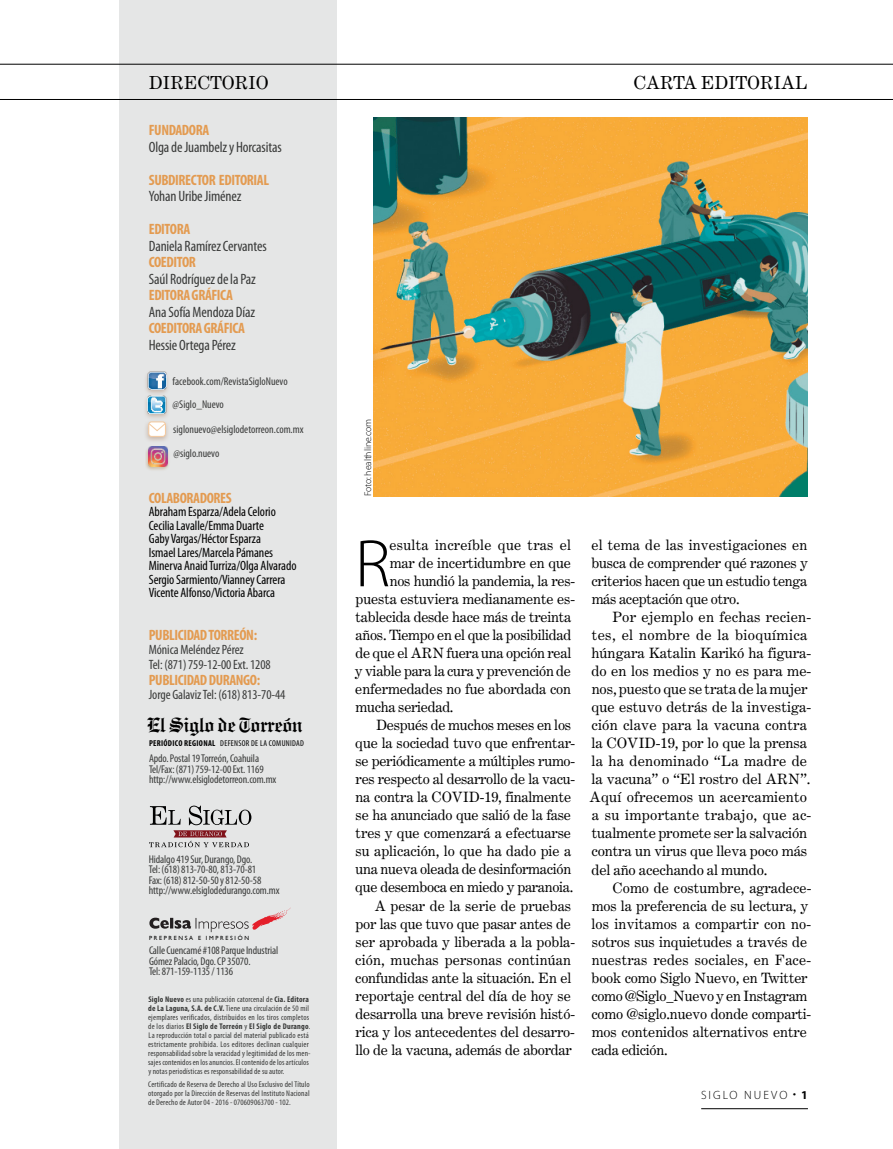
<style>
.page{position:relative;width:893px;height:1149px;background:#fff}
.page>*{position:absolute;margin:0;border:0;box-sizing:border-box;transform-origin:0 0}
.t1{font:300 67.65px "Myriad Pro";color:#000;scale:1.04 1}
.t2{font:700 20.55px "Engravers Old English BT";letter-spacing:-.015em;color:#000;scale:.88 1}
.t3{font:18px "Century Expanded";letter-spacing:-.02em;color:#000}
.t4{font:700 condensed 15px "Myriad Pro";letter-spacing:-.025em;color:#e39b51}
.t5{font:condensed 15px "Myriad Pro";letter-spacing:-.01em;color:#393a39}
.t6{font:14.25px/18px "Century Expanded";letter-spacing:-.01em;color:#000}
.t7{font:14.25px "Century Expanded";letter-spacing:.01em;color:#000}
.t8{font:14.25px "Century Expanded";letter-spacing:.015em;color:#000}
.t9{font:condensed 13.5px/13.5px "Myriad Pro";letter-spacing:-.005em;color:#000}
.t10{font:condensed 13.5px/15px "Myriad Pro";letter-spacing:-.005em;color:#393a39}
.t11{font:300 12px "Myriad Pro";letter-spacing:.17em;color:#000}
.t12{font:condensed 11.25px/10.5px "Myriad Pro";letter-spacing:-.01em;color:#393a39}
.t13{font:300 9.75px "Myriad Pro";letter-spacing:-.01em;color:#000}
.t14{font:condensed 8.55px "Myriad Pro";letter-spacing:.035em;color:#000}
.t15{font:condensed 8.25px/9px "Myriad Pro";letter-spacing:.015em;color:#393a39}
.t16{font:6px "Gill Sans";letter-spacing:.28em;color:#000}
.s1{font-weight:700}
.s2{font-family:"Farnham Display Reg Ital Swash";font-weight:400;font-size:9px}
</style>
<div class="page">
<div style="left:119px;top:0;width:217px;height:1148px;background:#e5e6e6"></div>
<hr style="left:0;top:99px;width:893px;height:1px;background:#000">
<hr style="left:0;top:64px;width:893px;height:1px;background:#000">
<svg style="left:149px;top:907px;width:142px;height:24px"></svg>
<svg style="left:149px;top:805px;width:102px;height:42px"></svg>
<div style="left:143px;top:394px;width:27px;height:26px;background:#ac866c;opacity:.5"></div>
<img style="left:148px;top:396px;width:19px;height:17px">
<div style="left:144px;top:370px;width:27px;height:26px;background:#ac866c;opacity:.5"></div>
<img style="left:147px;top:371px;width:19px;height:18px">
<div style="left:144px;top:418px;width:27px;height:25px;background:#ac866c;opacity:.5"></div>
<div style="left:149px;top:422px;width:16px;height:14px;background:#fff;border-radius:3px"></div>
<div style="left:148px;top:421px;width:18px;height:16px;border:1px solid #f3caa1;border-radius:3px"></div>
<svg style="left:148px;top:422px;width:19px;height:10px"></svg>
<hr style="left:701px;top:1108px;width:107px;height:1px;background:#000">
<img style="left:374px;top:118px;width:434px;height:378px">
<div style="left:145px;top:446px;width:26px;height:25px;background:#a07734;opacity:.5"></div>
<img style="left:148px;top:446px;width:19px;height:20px">
<p class="t3" style="left:149px;top:71px;width:121px">DIRECTORIO</p>
<p class="t3" style="left:634px;top:71px;width:176px">CARTA EDITORIAL</p>
<p class="t4" style="left:149px;top:121px;width:62px">FUNDADORA</p>
<p class="t5" style="left:149px;top:138px;width:134px">Olga de Juambelz y Horcasitas</p>
<p class="t4" style="left:149px;top:170px;width:122px">SUBDIRECTOR EDITORIAL</p>
<p class="t5" style="left:149px;top:187px;width:94px">Yohan Uribe Jiménez</p>
<p class="t4" style="left:149px;top:220px;width:43px">EDITORA</p>
<p class="t5" style="left:149px;top:237px;width:119px">Daniela Ramírez Cervantes</p>
<p class="t4" style="left:149px;top:253px;width:49px">COEDITOR</p>
<p class="t5" style="left:149px;top:270px;width:109px">Saúl Rodríguez de la Paz</p>
<p class="t4" style="left:149px;top:286px;width:86px">EDITORA GRÁFICA</p>
<p class="t5" style="left:149px;top:303px;width:108px">Ana Sofía Mendoza Díaz</p>
<p class="t4" style="left:149px;top:319px;width:98px">COEDITORA GRÁFICA</p>
<p class="t5" style="left:149px;top:336px;width:89px">Hessie Ortega Pérez</p>
<p class="t12" style="left:173px;top:369px;width:132px;line-height:23.7px">facebook.com/RevistaSigloNuevo @Siglo_Nuevo siglonuevo@elsiglodetorreon.com.mx</p>
<p class="t12" style="left:173px;top:448px;width:47px">@siglo.nuevo</p>
<p class="t4" style="left:149px;top:488px;width:84px">COLABORADORES</p>
<p class="t9" style="left:149px;top:505px;width:149px">Abraham Esparza/Adela Celorio<br>Cecilia Lavalle/Emma Duarte<br>Gaby Vargas/Héctor Esparza<br>Ismael Lares/Marcela Pámanes<br>Minerva Anaid Turriza/Olga Alvarado<br>Sergio Sarmiento/Vianney Carrera<br>Vicente Alfonso/Victoria Abarca</p>
<p class="t4" style="left:149px;top:625px;width:110px">PUBLICIDAD TORREÓN:</p>
<p class="t10" style="left:149px;top:641px;width:123px">Mónica Meléndez Pérez<br>Tel: (871) 759-12-00 Ext. 1208</p>
<p class="t4" style="left:149px;top:670px;width:113px">PUBLICIDAD DURANGO:</p>
<p class="t10" style="left:149px;top:686px;width:138px">Jorge Galaviz Tel: (618) 813-70-44</p>
<h2 class="t2" style="left:147px;top:712px;width:178px">El Siglo de Torreón</h2>
<p class="t14" style="left:149px;top:738px;width:156px"><span class="s1">PERIÓDICO REGIONAL</span> DEFENSOR DE LA COMUNIDAD</p>
<p class="t12" style="left:149px;top:752px;width:129px">Apdo. Postal 19 Torreón, Coahuila<br>Tel/Fax: (871) 759-12-00 Ext. 1169 http://www.elsiglodetorreon.com.mx</p>
<p class="t12" style="left:149px;top:853px;width:132px">Hidalgo 419 Sur, Durango, Dgo.<br>Tel: (618) 813-70-80, 813-70-81<br>Fax: (618) 812-50-50 y 812-50-58 http://www.elsiglodedurango.com.mx</p>
<p class="t16" style="left:149px;top:933px;width:102px">PREPRENSA E IMPRESIÓN</p>
<p class="t12" style="left:149px;top:944px;width:131px">Calle Cuencamé #108 Parque Industrial<br>Gómez Palacio, Dgo. CP 35070.<br>Tel: 871-159-1135 / 1136</p>
<p class="t15" style="left:148px;top:993px;width:164px"><span class="s1">Siglo Nuevo</span> es una publicación catorcenal de <span class="s1">Cia. Editora de La Laguna, S.A. de C.V.</span> Tiene una circulación de 50 mil ejemplares verificados, distribuidos en los tiros completos de los diarios <span class="s1">El Siglo de Torreón</span> y <span class="s1">El Siglo de Durango</span>.<br>La reproducción total o parcial del material publicado está estrictamente prohibida. Los editores declinan cualquier responsabilidad sobre la veracidad y legitimidad de los men&shy;sajes contenidos en los anuncios. El contenido de los artículos y notas periodísticas es responsabilidad de su autor.</p>
<p class="t15" style="left:148px;top:1079px;width:163px;text-align:justify">Certificado de Reserva de Derecho al Uso Exclusivo del Título otorgado por la Dirección de Reservas del Instituto Nacional de Derecho de Autor 04 - 2016 - 070609063700 - 102.</p>
<p class="t13" style="left:362px;top:496px;width:79px;rotate:-90deg">Foto: healthline.com</p>
<h1 class="t1" style="left:355px;top:523px;width:36px">R</h1>
<p class="t8" style="left:389px;top:536px;width:183px">esulta increíble que tras el</p>
<p class="t6" style="left:390px;top:554px;width:183px">mar de incertidumbre en que</p>
<p class="t6" style="left:390px;top:572px;width:187px">nos hundió la pandemia, la res-</p>
<p class="t6" style="left:356px;top:590px;width:221px">puesta estuviera medianamente es-</p>
<p class="t6" style="left:356px;top:608px;width:217px">tablecida desde hace más de treinta</p>
<p class="t6" style="left:356px;top:626px;width:217px">años. Tiempo en el que la posibilidad</p>
<p class="t6" style="left:355px;top:644px;width:217px">de que el ARN fuera una opción real</p>
<p class="t6" style="left:355px;top:662px;width:218px">y viable para la cura y prevención de</p>
<p class="t6" style="left:355px;top:680px;width:217px">enfermedades no fue abordada con</p>
<p class="t6" style="left:356px;top:698px;width:99px">mucha seriedad.</p>
<p class="t6" style="left:376px;top:716px;width:197px">Después de muchos meses en los</p>
<p class="t6" style="left:355px;top:734px;width:221px">que la sociedad tuvo que enfrentar-</p>
<p class="t6" style="left:356px;top:752px;width:221px">se periódicamente a múltiples rumo-</p>
<p class="t6" style="left:356px;top:770px;width:221px">res respecto al desarrollo de la vacu-</p>
<p class="t6" style="left:356px;top:788px;width:217px">na contra la COVID-19, finalmente</p>
<p class="t6" style="left:356px;top:806px;width:217px">se ha anunciado que salió de la fase</p>
<p class="t6" style="left:356px;top:824px;width:217px">tres y que comenzará a efectuarse</p>
<p class="t6" style="left:356px;top:842px;width:217px">su aplicación, lo que ha dado pie a</p>
<p class="t6" style="left:356px;top:860px;width:217px">una nueva oleada de desinformación</p>
<p class="t6" style="left:355px;top:878px;width:220px">que desemboca en miedo y paranoia.</p>
<p class="t6" style="left:375px;top:896px;width:198px">A pesar de la serie de pruebas</p>
<p class="t6" style="left:356px;top:914px;width:217px">por las que tuvo que pasar antes de</p>
<p class="t6" style="left:356px;top:932px;width:221px">ser aprobada y liberada a la pobla-</p>
<p class="t7" style="left:355px;top:950px;width:217px">ción, muchas personas continúan</p>
<p class="t6" style="left:355px;top:968px;width:218px">confundidas ante la situación. En el</p>
<p class="t6" style="left:356px;top:986px;width:217px">reportaje central del día de hoy se</p>
<p class="t6" style="left:355px;top:1004px;width:221px">desarrolla una breve revisión histó-</p>
<p class="t6" style="left:356px;top:1022px;width:221px">rica y los antecedentes del desarro-</p>
<p class="t6" style="left:355px;top:1040px;width:218px">llo de la vacuna, además de abordar</p>
<p class="t6" style="left:591px;top:536px;width:218px;text-align:justify">el tema de las investigaciones en busca de comprender qué razones y criterios hacen que un estudio tenga más aceptación que otro.</p>
<p class="t6" style="left:590px;top:608px;width:223px;text-indent:23px">Por ejemplo en fechas recien&shy;tes, el nombre de la bioquímica húngara Katalin Karikó ha figura&shy;do en los medios y no es para me&shy;nos, puesto que se trata de la mujer que estuvo detrás de la investiga&shy;ción clave para la vacuna contra la COVID-19, por lo que la prensa la ha denominado “La madre de la vacuna” o “El rostro del ARN”.<br>Aquí ofrecemos un acercamiento a su importante trabajo, que ac&shy;tualmente promete ser la salvación contra un virus que lleva poco más del año acechando al mundo.</p>
<p class="t6" style="left:591px;top:878px;width:222px;text-indent:21px">Como de costumbre, agradece&shy;mos la preferencia de su lectura, y los invitamos a compartir con no&shy;sotros sus inquietudes a través de nuestras redes sociales, en Face&shy;book como Siglo Nuevo, en Twitter como @Siglo_Nuevo y en Instagram como @siglo.nuevo donde comparti&shy;mos contenidos alternativos entre cada edición.</p>
<p class="t11" style="left:701px;top:1087px;width:108px">SIGLO NUEVO <span class="s2">•</span> <span class="s1">1</span></p>
</div>
